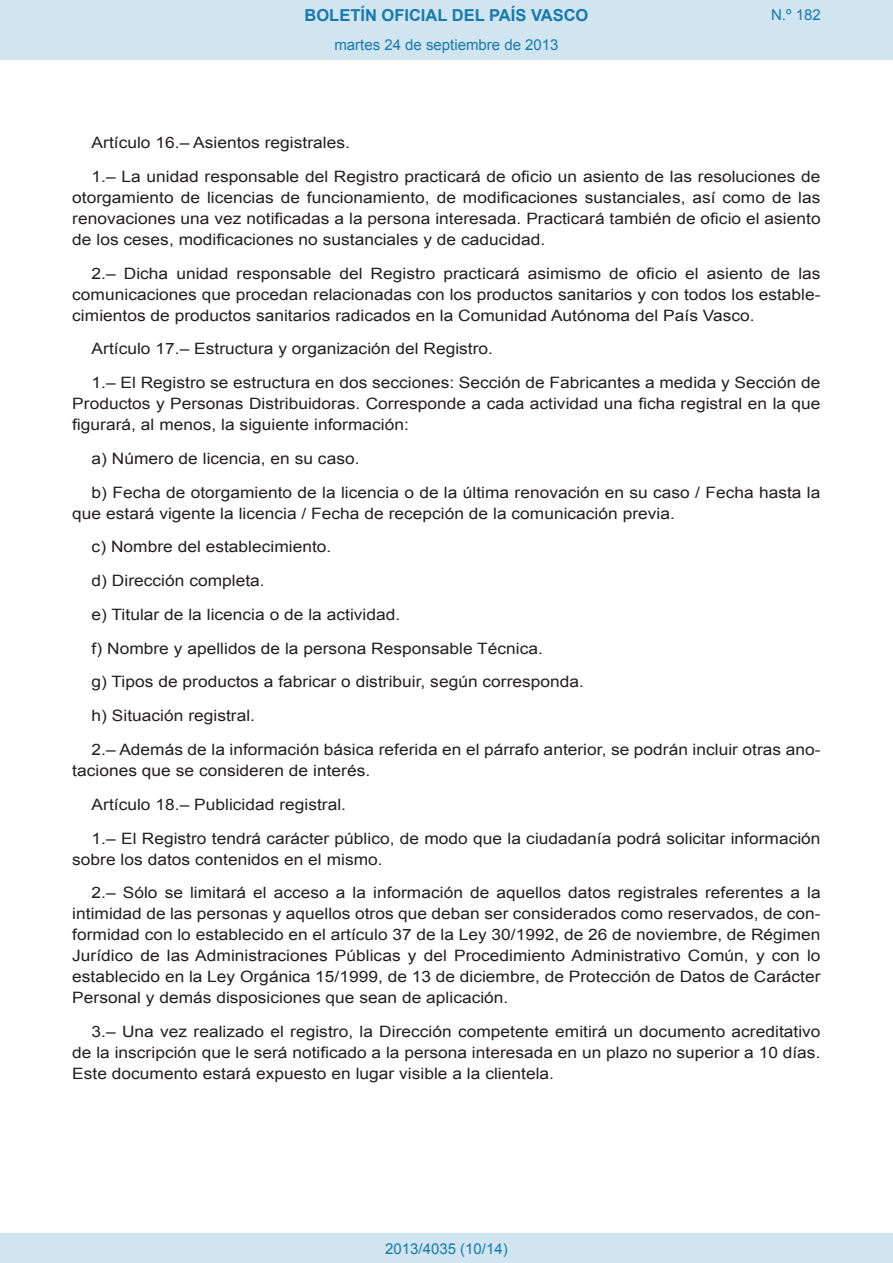
<style>
.page{position:relative;width:893px;height:1263px;background:#fff}
.page>*{position:absolute;margin:0;border:0;box-sizing:border-box;transform-origin:0 0}
.t1{font:700 16.5px "Arial";color:#1879ad}
.BOPVDetalle{font:15.6px/21px "Arial";color:#231f20;text-align:justify;scale:1.11 1}
.Paginacion_Centro{font:15px "Arial";color:#1879ad}
</style>
<div class="page">
<div style="left:0;top:0;width:893px;height:60px;background:#d0e5f0"></div>
<div style="left:0;top:1233px;width:893px;height:30px;background:#d0e5f0"></div>
<p class="t1" style="left:305px;top:4px;width:285px">BOLETÍN OFICIAL DEL PAÍS VASCO</p>
<p class="Paginacion_Centro" style="left:334px;top:35px;width:226px">martes 24 de septiembre de 2013</p>
<p class="Paginacion_Centro" style="left:771px;top:5px;width:51px">N.º 182</p>
<p class="BOPVDetalle" style="left:92px;top:132px;width:234px">Artículo 16.– Asientos registrales.</p>
<p class="BOPVDetalle" style="left:72px;top:166px;width:676px;text-indent:19px">1.– La unidad responsable del Registro practicará de oficio un asiento de las resoluciones de otorgamiento de licencias de funcionamiento, de modificaciones sustanciales, así como de las renovaciones una vez notificadas a la persona interesada. Practicará también de oficio el asiento de los ceses, modificaciones no sustanciales y de caducidad.</p>
<p class="BOPVDetalle" style="left:72px;top:263px;width:676px;text-indent:19px">2.– Dicha unidad responsable del Registro practicará asimismo de oficio el asiento de las comunicaciones que procedan relacionadas con los productos sanitarios y con todos los estable&shy;cimientos de productos sanitarios radicados en la Comunidad Autónoma del País Vasco.</p>
<p class="BOPVDetalle" style="left:92px;top:339px;width:363px">Artículo 17.– Estructura y organización del Registro.</p>
<p class="BOPVDetalle" style="left:72px;top:372px;width:676px;text-indent:19px">1.– El Registro se estructura en dos secciones: Sección de Fabricantes a medida y Sección de Productos y Personas Distribuidoras. Corresponde a cada actividad una ficha registral en la que figurará, al menos, la siguiente información:</p>
<p class="BOPVDetalle" style="left:92px;top:448px;width:243px">a) Número de licencia, en su caso.</p>
<p class="BOPVDetalle" style="left:72px;top:482px;width:675px;text-indent:19px">b) Fecha de otorgamiento de la licencia o de la última renovación en su caso / Fecha hasta la que estará vigente la licencia / Fecha de recepción de la comunicación previa.</p>
<p class="BOPVDetalle" style="left:92px;top:537px;width:218px">c) Nombre del establecimiento.</p>
<p class="BOPVDetalle" style="left:92px;top:570px;width:157px">d) Dirección completa.</p>
<p class="BOPVDetalle" style="left:92px;top:604px;width:280px">e) Titular de la licencia o de la actividad.</p>
<p class="BOPVDetalle" style="left:92px;top:638px;width:408px">f) Nombre y apellidos de la persona Responsable Técnica.</p>
<p class="BOPVDetalle" style="left:92px;top:672px;width:445px">g) Tipos de productos a fabricar o distribuir, según corresponda.</p>
<p class="BOPVDetalle" style="left:92px;top:705px;width:149px">h) Situación registral.</p>
<p class="BOPVDetalle" style="left:72px;top:739px;width:676px;text-indent:19px">2.– Además de la información básica referida en el párrafo anterior, se podrán incluir otras ano&shy;taciones que se consideren de interés.</p>
<p class="BOPVDetalle" style="left:92px;top:794px;width:231px">Artículo 18.– Publicidad registral.</p>
<p class="BOPVDetalle" style="left:72px;top:828px;width:676px;text-indent:19px">1.– El Registro tendrá carácter público, de modo que la ciudadanía podrá solicitar información sobre los datos contenidos en el mismo.</p>
<p class="BOPVDetalle" style="left:72px;top:882px;width:676px;text-indent:19px">2.– Sólo se limitará el acceso a la información de aquellos datos registrales referentes a la intimidad de las personas y aquellos otros que deban ser considerados como reservados, de con&shy;formidad con lo establecido en el artículo 37 de la Ley 30/1992, de 26 de noviembre, de Régimen Jurídico de las Administraciones Públicas y del Procedimiento Administrativo Común, y con lo establecido en la Ley Orgánica 15/1999, de 13 de diciembre, de Protección de Datos de Carácter Personal y demás disposiciones que sean de aplicación.</p>
<p class="BOPVDetalle" style="left:72px;top:1021px;width:676px;text-indent:19px">3.– Una vez realizado el registro, la Dirección competente emitirá un documento acreditativo de la inscripción que le será notificado a la persona interesada en un plazo no superior a 10 días.<br>Este documento estará expuesto en lugar visible a la clientela.</p>
<p class="Paginacion_Centro" style="left:385px;top:1238px;width:124px">2013/4035 (10/14)</p>
</div>
